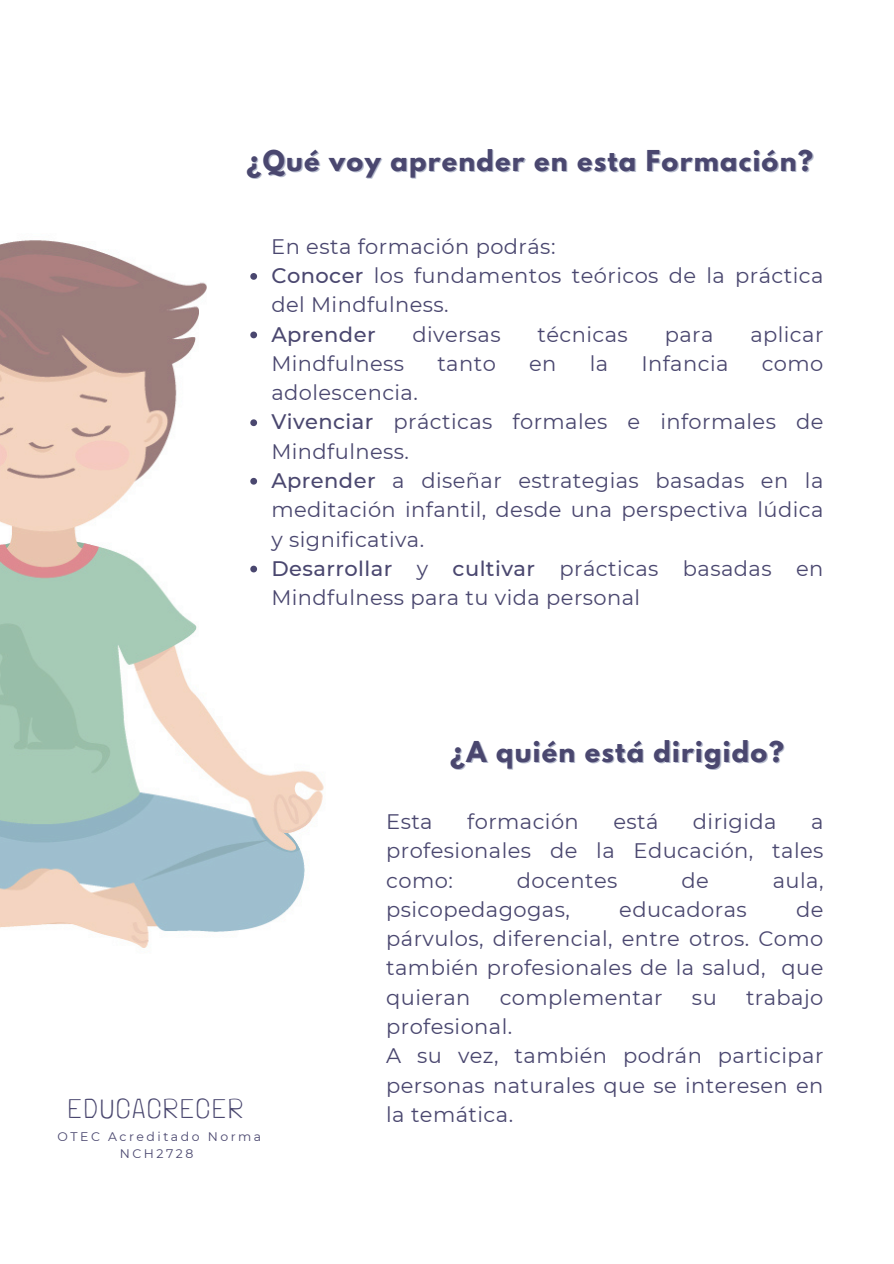
<style>
.page{position:relative;width:894px;height:1264px;background:#fff}
.page>*{position:absolute;margin:0;border:0;box-sizing:border-box;transform-origin:0 0}
.t1{font:100 27.45px "Londrina Solid";letter-spacing:.1em;color:#4a476f}
.t2{font:700 25.5px "League Spartan";letter-spacing:.05em;color:#4a476f}
.t3{font:21px/29.2px "Montserrat";letter-spacing:.02em;color:#4a476f}
.t4{font:500 21px "Montserrat";letter-spacing:.02em;color:#4a476f}
.t5{font:12.45px/16.8px "Montserrat";letter-spacing:.2em;color:#4a476f;text-align:center}
.s1{font-weight:500}
</style>
<div class="page">
<img style="left:0;top:240px;width:324px;height:708px">
<svg style="left:250px;top:273px;width:7px;height:7px"></svg>
<svg style="left:250px;top:331px;width:7px;height:7px"></svg>
<svg style="left:250px;top:419px;width:7px;height:7px"></svg>
<svg style="left:250px;top:478px;width:7px;height:6px"></svg>
<svg style="left:250px;top:565px;width:7px;height:7px"></svg>
<p class="t2" style="left:246px;top:148px;width:568px">¿Qué voy aprender en esta Formación?</p>
<h2 class="t3" style="left:271px;top:232px;width:285px">En esta formación podrás:</h2>
<h3 class="t3" style="left:271px;top:261px;width:553px"><span class="s1">Conocer</span> los fundamentos teóricos de la práctica del Mindfulness.</h3>
<p class="t4" style="left:271px;top:321px;width:106px">Aprender</p>
<p class="t3" style="left:412px;top:319px;width:90px">diversas</p>
<p class="t3" style="left:537px;top:319px;width:92px">técnicas</p>
<p class="t3" style="left:664px;top:319px;width:50px">para</p>
<p class="t3" style="left:750px;top:319px;width:75px">aplicar</p>
<p class="t3" style="left:271px;top:349px;width:134px">Mindfulness</p>
<p class="t3" style="left:437px;top:349px;width:60px">tanto</p>
<p class="t3" style="left:529px;top:349px;width:29px">en</p>
<p class="t3" style="left:589px;top:349px;width:20px">la</p>
<p class="t3" style="left:641px;top:349px;width:89px">Infancia</p>
<p class="t3" style="left:761px;top:349px;width:63px">como</p>
<p class="t3" style="left:271px;top:378px;width:148px">adolescencia.</p>
<p class="t3" style="left:271px;top:407px;width:553px"><span class="s1">Vivenciar</span> prácticas formales e informales de<br>Mindfulness.</p>
<p class="t3" style="left:271px;top:466px;width:553px;text-align:justify"><span class="s1">Aprender</span> a diseñar estrategias basadas en la meditación infantil, desde una perspectiva lúdica y significativa.</p>
<p class="t3" style="left:271px;top:553px;width:553px"><span class="s1">Desarrollar</span> y <span class="s1">cultivar</span> prácticas basadas en<br>Mindfulness para tu vida personal</p>
<p class="t2" style="left:450px;top:738px;width:335px">¿A quién está dirigido?</p>
<h2 class="t3" style="left:386px;top:807px;width:48px">Esta</h2>
<h2 class="t3" style="left:467px;top:807px;width:113px">formación</h2>
<h2 class="t3" style="left:613px;top:807px;width:47px">está</h2>
<h2 class="t3" style="left:692px;top:807px;width:85px">dirigida</h2>
<h2 class="t3" style="left:386px;top:807px;width:438px;text-align:justify;text-indent:424px">a profesionales de la Educación, tales como:</h2>
<h2 class="t3" style="left:516px;top:865px;width:102px">docentes</h2>
<h2 class="t3" style="left:681px;top:865px;width:29px">de</h2>
<h2 class="t3" style="left:772px;top:865px;width:52px">aula,</h2>
<h2 class="t3" style="left:386px;top:894px;width:185px">psicopedagogas,</h2>
<h2 class="t3" style="left:619px;top:894px;width:129px">educadoras</h2>
<h2 class="t3" style="left:386px;top:894px;width:438px;text-align:justify;text-indent:410px">de párvulos, diferencial, entre otros. Como también profesionales de la salud, que quieran</h2>
<h2 class="t3" style="left:499px;top:982px;width:164px">complementar</h2>
<h2 class="t3" style="left:691px;top:982px;width:26px">su</h2>
<h2 class="t3" style="left:745px;top:982px;width:79px">trabajo</h2>
<h2 class="t3" style="left:386px;top:1011px;width:438px">profesional.<br>A su vez, también podrán participar personas naturales que se interesen en</h2>
<h3 class="t1" style="left:68px;top:1092px;width:176px">EDUCACRECER</h3>
<h2 class="t3" style="left:386px;top:1099px;width:128px">la temática.</h2>
<h1 class="t5" style="left:58px;top:1128px;width:205px">OTEC Acreditado Norma<br>NCH2728</h1>
</div>
